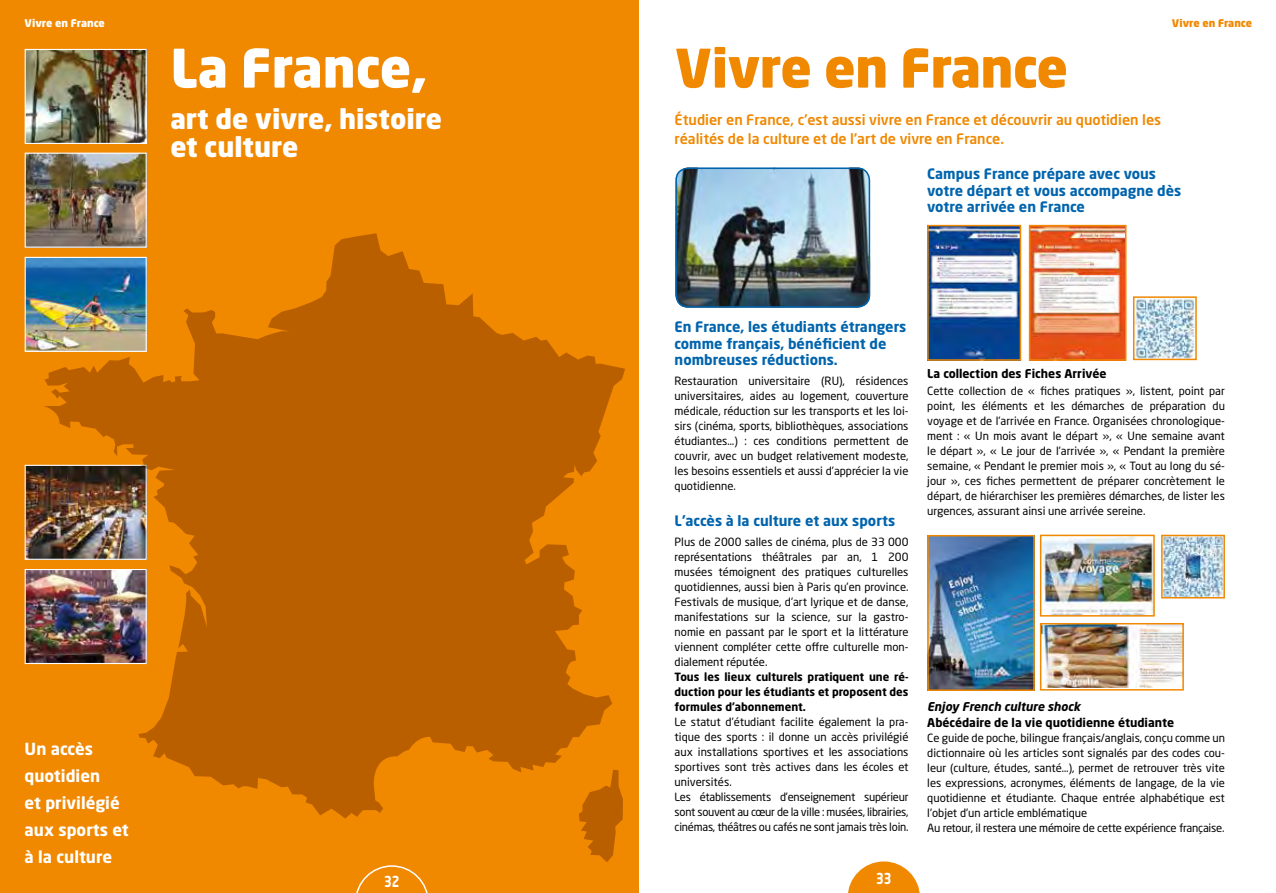
<style>
.page{position:relative;width:1276px;height:893px;background:#fff}
.page>*{position:absolute;margin:0;border:0;box-sizing:border-box;transform-origin:0 0}
.t1{font:900 52.5px "Neo Sans Pro";letter-spacing:-.01em;color:#f08800}
.t2{font:900 52.5px "Neo Sans Pro";color:#fff}
.t3{font:900 27px/28.5px "Neo Sans Pro";color:#fff}
.t4{font:700 16.5px/27px "Neo Sans Pro";color:#fff}
.t5{font:700 15px "Neo Sans Pro";color:#fff;scale:.8 1}
.t6{font:700 14.25px/16.5px "Neo Sans Pro";color:#0064ad}
.t7{font:500 14.25px/19.5px "Neo Sans Pro";color:#f08800}
.t8{font:700 12px "Neo Sans Pro";color:#000}
.t9{font:italic 700 12px "Neo Sans Pro";color:#000}
.t10{font:11.25px/15px "Neo Sans Pro";color:#000;text-align:justify}
.t11{font:700 11.25px/15px "Neo Sans Pro";color:#000;text-align:justify}
.t12{font:900 10.5px "Neo Sans Pro";color:#f08800}
.t13{font:900 10.5px "Neo Sans Pro";color:#fff}
</style>
<div class="page">
<svg style="left:848px;top:861px;width:72px;height:32px"></svg>
<div style="left:0;top:0;width:638px;height:893px;background:#f08800"></div>
<img style="left:27px;top:571px;width:17px;height:91px">
<div style="left:25px;top:569px;width:122px;height:95px;border:1px solid #fff"></div>
<img style="left:27px;top:467px;width:17px;height:91px">
<div style="left:25px;top:465px;width:122px;height:95px;border:1px solid #fff"></div>
<img style="left:27px;top:259px;width:17px;height:91px">
<div style="left:25px;top:257px;width:122px;height:95px;border:1px solid #fff"></div>
<img style="left:27px;top:155px;width:118px;height:91px">
<div style="left:25px;top:153px;width:122px;height:95px;border:1px solid #fff"></div>
<img style="left:27px;top:51px;width:118px;height:91px">
<div style="left:25px;top:49px;width:122px;height:95px;border:1px solid #fff"></div>
<svg style="left:356px;top:865px;width:72px;height:28px"></svg>
<svg style="left:44px;top:233px;width:581px;height:585px;fill:#b95f00"></svg>
<svg style="left:579px;top:770px;width:44px;height:92px"></svg>
<img style="left:930px;top:538px;width:101px;height:150px">
<div style="left:927px;top:535px;width:107px;height:156px;border:2px solid #f08800"></div>
<img style="left:1043px;top:538px;width:108px;height:76px">
<div style="left:1040px;top:535px;width:114px;height:82px;border:2px solid #f08800"></div>
<img style="left:1043px;top:626px;width:138px;height:61px">
<div style="left:1040px;top:623px;width:144px;height:68px;border:2px solid #f08800"></div>
<img style="left:1032px;top:228px;width:91px;height:130px">
<div style="left:1029px;top:225px;width:97px;height:136px;border:2px solid #f08800"></div>
<img style="left:930px;top:228px;width:88px;height:130px">
<div style="left:927px;top:225px;width:94px;height:136px;border:2px solid #f08800"></div>
<img style="left:675px;top:168px;width:195px;height:140px">
<div style="left:675px;top:168px;width:195px;height:140px;border:2px solid #0064ad;border-radius:12px"></div>
<img style="left:1136px;top:299px;width:57px;height:58px">
<div style="left:1133px;top:296px;width:63px;height:64px;border:2px solid #f08800"></div>
<img style="left:1164px;top:538px;width:58px;height:57px">
<div style="left:1161px;top:535px;width:64px;height:63px;border:2px solid #f08800"></div>
<p class="t13" style="left:25px;top:16px;width:82px">Vivre en France</p>
<h1 class="t2" style="left:170px;top:34px;width:258px">La France,</h1>
<h2 class="t3" style="left:170px;top:104px;width:273px">art de vivre, histoire et culture</h2>
<h3 class="t4" style="left:25px;top:735px;width:106px">Un accès quotidien<br>et privilégié aux sports et à la culture</h3>
<h3 class="t5" style="left:384px;top:871px;width:21px">32</h3>
<h1 class="t1" style="left:674px;top:34px;width:395px">Vivre en France</h1>
<p class="t7" style="left:674px;top:109px;width:488px">Étudier en France, c’est aussi vivre en France et découvrir au quotidien les réalités de la culture et de l’art de vivre en France.</p>
<p class="t12" style="left:1172px;top:16px;width:82px">Vivre en France</p>
<p class="t6" style="left:927px;top:165px;width:255px">Campus France prépare avec vous votre départ et vous accompagne dès votre arrivée en France</p>
<p class="t6" style="left:674px;top:318px;width:233px">En France, les étudiants étrangers comme français, bénéficient de nombreuses réductions.</p>
<p class="t10" style="left:674px;top:373px;width:235px">Restauration universitaire (RU), résidences universitaires, aides au logement, couverture médicale, réduction sur les transports et les loi&shy;sirs (cinéma, sports, bibliothèques, associations étudiantes…) : ces conditions permettent de couvrir, avec un budget relativement modeste, les besoins essentiels et aussi d’apprécier la vie quotidienne.</p>
<p class="t6" style="left:674px;top:512px;width:222px">L’accès à la culture et aux sports</p>
<p class="t10" style="left:674px;top:534px;width:235px">Plus de 2000 salles de cinéma, plus de 33 000 représentations théâtrales par an, 1 200 musées témoignent des pratiques culturelles quotidiennes, aussi bien à Paris qu’en province.<br>Festivals de musique, d’art lyrique et de danse, manifestations sur la science, sur la gastro&shy;nomie en passant par le sport et la littérature viennent compléter cette offre culturelle mon&shy;dialement réputée.</p>
<p class="t11" style="left:674px;top:669px;width:235px">Tous les lieux culturels pratiquent une ré&shy;duction pour les étudiants et proposent des formules d’abonnement.</p>
<p class="t10" style="left:674px;top:714px;width:235px;text-align:left">Le statut d’étudiant facilite également la pra&shy;tique des sports : il donne un accès privilégié aux installations sportives et les associations sportives sont très actives dans les écoles et universités.<br>Les établissements d’enseignement supérieur sont souvent au cœur de la ville : musées, librairies, cinémas, théâtres ou cafés ne sont jamais très loin.</p>
<h3 class="t5" style="left:876px;top:869px;width:21px">33</h3>
<p class="t8" style="left:927px;top:365px;width:181px">La collection des Fiches Arrivée</p>
<p class="t10" style="left:927px;top:383px;width:299px">Cette collection de « fiches pratiques », listent, point par point, les éléments et les démarches de préparation du voyage et de l’arrivée en France. Organisées chronologique&shy;ment : « Un mois avant le départ », « Une semaine avant le départ », « Le jour de l’arrivée », « Pendant la première semaine, « Pendant le premier mois », « Tout au long du sé&shy;jour », ces fiches permettent de préparer concrètement le départ, de hiérarchiser les premières démarches, de lister les urgences, assurant ainsi une arrivée sereine.</p>
<p class="t9" style="left:927px;top:699px;width:155px">Enjoy French culture shock</p>
<p class="t8" style="left:927px;top:715px;width:248px">Abécédaire de la vie quotidienne étudiante</p>
<p class="t10" style="left:927px;top:730px;width:299px;text-align:left">Ce guide de poche, bilingue français/anglais, conçu comme un dictionnaire où les articles sont signalés par des codes cou&shy;leur (culture, études, santé…), permet de retrouver très vite les expressions, acronymes, éléments de langage, de la vie quotidienne et étudiante. Chaque entrée alphabétique est l’objet d’un article emblématique<br>Au retour, il restera une mémoire de cette expérience française.</p>
</div>
